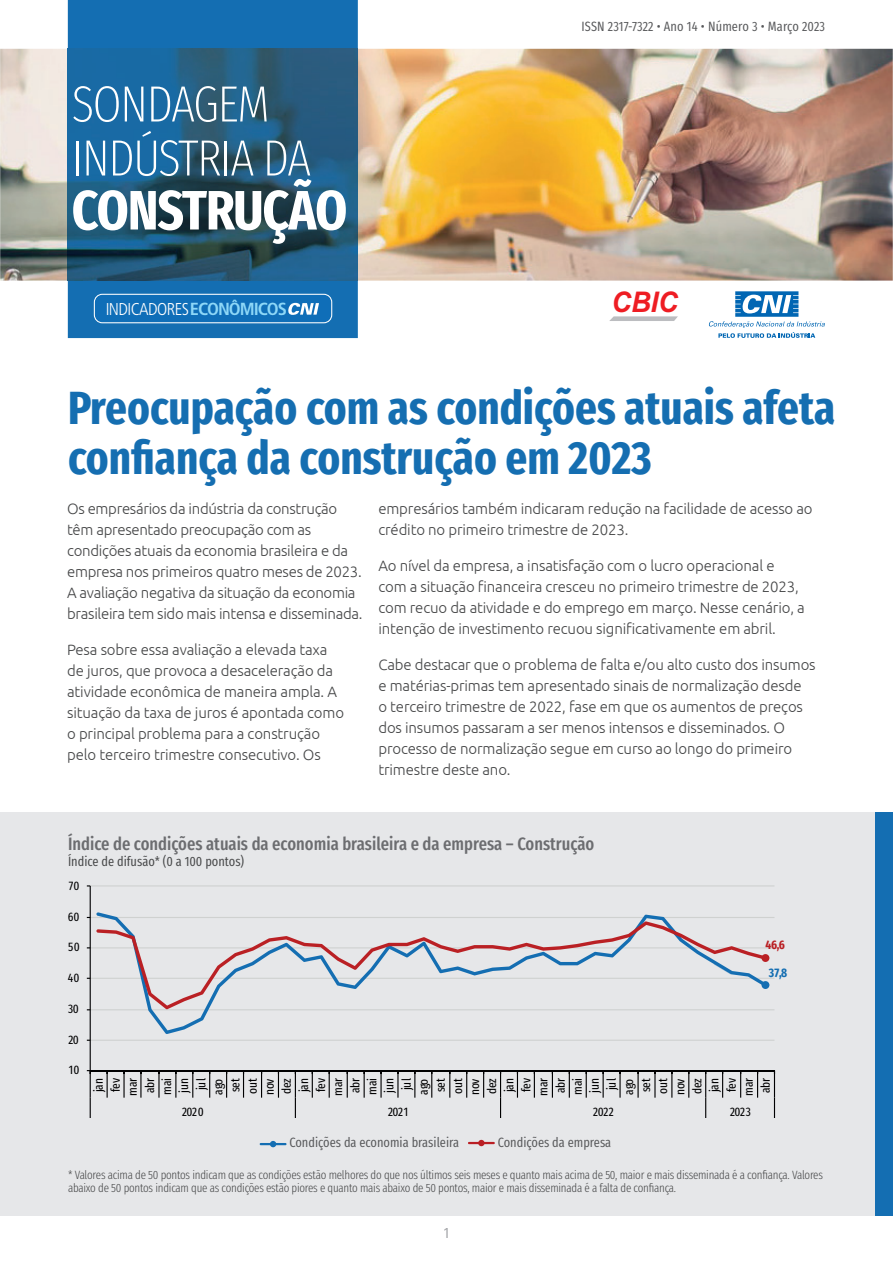
<style>
.page{position:relative;width:893px;height:1263px;background:#fff}
.page>*{position:absolute;margin:0;border:0;box-sizing:border-box;transform-origin:0 0}
.t1{font:700 55.5px "Fira Sans Compressed";letter-spacing:-.015em;color:#fff}
.t2{font:200 51px/54px "Fira Sans Compressed";letter-spacing:-.03em;color:#fff}
.t3{font:700 46.5px/49.5px "Fira Sans Compressed";color:#156eb1}
.t4{font:italic 700 28.5px "Arial Narrow";color:#ee1d23;scale:1.16 1}
.t5{font:500 18px "Fira Sans Compressed";color:#6c6d70}
.t6{font:300 condensed 17.1px "Frutiger LT Pro";letter-spacing:-.035em;color:#fff}
.t7{font:300 15px/21px "Ubuntu";letter-spacing:-.01em;color:#454647}
.t8{font:15px "Fira Sans Compressed";color:#a0a1a5}
.t9{font:13.5px "Fira Sans Compressed";color:#57585a}
.t10{font:13.5px "Fira Sans Compressed";color:#454647}
.t11{font:12.45px/17.1px "Fira Sans Compressed";letter-spacing:-.03em;color:#000001;text-align:center}
.t12{font:700 12.45px "Fira Sans Compressed";color:#146eb2}
.t13{font:700 12.45px "Fira Sans Compressed";color:#ba2024}
.t14{font:300 12px/13.5px "Fira Sans Compressed";letter-spacing:-.02em;color:#454647}
.s1{font-weight:700;font-size:17.55px;color:#8dd7f7}
</style>
<div class="page">
<img style="left:0;top:49px;width:893px;height:232px">
<div style="left:68px;top:0;width:290px;height:338px;background:#146eb2"></div>
<img style="left:68px;top:49px;width:290px;height:232px">
<div style="left:0;top:812px;width:893px;height:404px;background:#e6e7e9"></div>
<div style="left:876px;top:812px;width:17px;height:403px;background:#146eb2"></div>
<div style="left:94px;top:294px;width:238px;height:29px;background:#0f6eb8;border-radius:8px"></div>
<div style="left:94px;top:294px;width:238px;height:29px;border:1px solid #fff;border-radius:8px"></div>
<svg style="left:288px;top:303px;width:31px;height:12px"></svg>
<svg style="left:709px;top:291px;width:116px;height:47px"></svg>
<svg style="left:609px;top:316px;width:69px;height:5px"></svg>
<hr style="left:260px;top:1143px;width:27px;height:2px;background:#146eb2">
<svg style="left:270px;top:1141px;width:6px;height:6px"></svg>
<hr style="left:468px;top:1142px;width:27px;height:2px;background:#ba1f24">
<div style="left:478px;top:1140px;width:7px;height:6px;background:#ba1f24;border-radius:50%"></div>
<hr style="left:90px;top:1040px;width:684px;height:1px;background:#cfd1d0">
<hr style="left:90px;top:1009px;width:684px;height:1px;background:#cfd1d0">
<hr style="left:90px;top:978px;width:684px;height:1px;background:#cfd1d0">
<hr style="left:90px;top:947px;width:684px;height:1px;background:#cfd1d0">
<hr style="left:90px;top:917px;width:684px;height:1px;background:#cfd1d0">
<hr style="left:90px;top:885px;width:684px;height:1px;background:#cfd1d0">
<hr style="left:90px;top:886px;width:1px;height:184px;background:#000001">
<svg style="left:87px;top:1070px;width:688px;height:48px"></svg>
<svg style="left:96px;top:912px;width:571px;height:122px"></svg>
<div style="left:761px;top:981px;width:8px;height:8px;background:#146eb2;border-radius:50%"></div>
<svg style="left:96px;top:921px;width:671px;height:88px"></svg>
<div style="left:761px;top:954px;width:8px;height:8px;background:#ba2024;border-radius:50%"></div>
<h2 class="t2" style="left:72px;top:77px;width:241px">SONDAGEM<br>INDÚSTRIA DA</h2>
<h1 class="t1" style="left:72px;top:164px;width:277px">CONSTRUÇÃO</h1>
<p class="t6" style="left:106px;top:299px;width:183px">INDICADORES<span class="s1">ECONÔMICOS</span></p>
<p class="t9" style="left:582px;top:16px;width:245px">ISSN 2317-7322 • Ano 14 • Número 3 • Março 2023</p>
<h3 class="t4" style="left:612px;top:286px;width:59px">CBIC</h3>
<h3 class="t3" style="left:68px;top:380px;width:769px">Preocupação com as condições atuais afeta confiança da construção em 2023</h3>
<p class="t7" style="left:67px;top:498px;width:297px">Os empresários da indústria da construção têm apresentado preocupação com as condições atuais da economia brasileira e da empresa nos primeiros quatro meses de 2023.<br>A avaliação negativa da situação da economia brasileira tem sido mais intensa e disseminada.</p>
<p class="t7" style="left:67px;top:639px;width:278px">Pesa sobre essa avaliação a elevada taxa de juros, que provoca a desaceleração da atividade econômica de maneira ampla. A situação da taxa de juros é apontada como o principal problema para a construção pelo terceiro trimestre consecutivo. Os</p>
<p class="t7" style="left:378px;top:498px;width:436px">empresários também indicaram redução na facilidade de acesso ao crédito no primeiro trimestre de 2023.</p>
<p class="t7" style="left:378px;top:555px;width:428px">Ao nível da empresa, a insatisfação com o lucro operacional e com a situação financeira cresceu no primeiro trimestre de 2023, com recuo da atividade e do emprego em março. Nesse cenário, a intenção de investimento recuou significativamente em abril.</p>
<p class="t7" style="left:378px;top:654px;width:439px">Cabe destacar que o problema de falta e/ou alto custo dos insumos e matérias-primas tem apresentado sinais de normalização desde<br>o terceiro trimestre de 2022, fase em que os aumentos de preços dos insumos passaram a ser menos intensos e disseminados. O processo de normalização segue em curso ao longo do primeiro trimestre deste ano.</p>
<p class="t5" style="left:68px;top:829px;width:528px">Índice de condições atuais da economia brasileira e da empresa – Construção</p>
<p class="t10" style="left:68px;top:851px;width:178px">Índice de difusão* (0 a 100 pontos)</p>
<p class="t11" style="left:69px;top:876px;width:12px">70</p>
<p class="t11" style="left:68px;top:907px;width:13px">60</p>
<p class="t11" style="left:68px;top:938px;width:13px">50</p>
<p class="t11" style="left:68px;top:969px;width:13px">40</p>
<p class="t11" style="left:68px;top:999px;width:12px">30</p>
<p class="t11" style="left:68px;top:1030px;width:12px">20</p>
<p class="t11" style="left:69px;top:1061px;width:12px">10</p>
<p class="t13" style="left:765px;top:934px;width:21px">46,6</p>
<p class="t12" style="left:769px;top:962px;width:20px">37,8</p>
<p class="t11" style="left:89px;top:1096px;width:20px;rotate:-90deg">jan fev mar abr mai jun jul ago set out nov dez jan fev mar abr mai jun jul ago set out nov dez jan fev mar abr mai jun jul ago set out nov dez jan fev mar abr</p>
<p class="t11" style="left:182px;top:1102px;width:23px">2020</p>
<p class="t11" style="left:388px;top:1102px;width:22px">2021</p>
<p class="t11" style="left:593px;top:1102px;width:22px">2022</p>
<p class="t11" style="left:730px;top:1102px;width:22px">2023</p>
<p class="t9" style="left:289px;top:1132px;width:171px">Condições da economia brasileira</p>
<p class="t9" style="left:498px;top:1132px;width:115px">Condições da empresa</p>
<p class="t14" style="left:68px;top:1168px;width:756px">* Valores acima de 50 pontos indicam que as condições estão melhores do que nos últimos seis meses e quanto mais acima de 50, maior e mais disseminada é a confiança. Valores abaixo de 50 pontos indicam que as condições estão piores e quanto mais abaixo de 50 pontos, maior e mais disseminada é a falta de confiança.</p>
<p class="t8" style="left:444px;top:1221px;width:7px">1</p>
</div>
